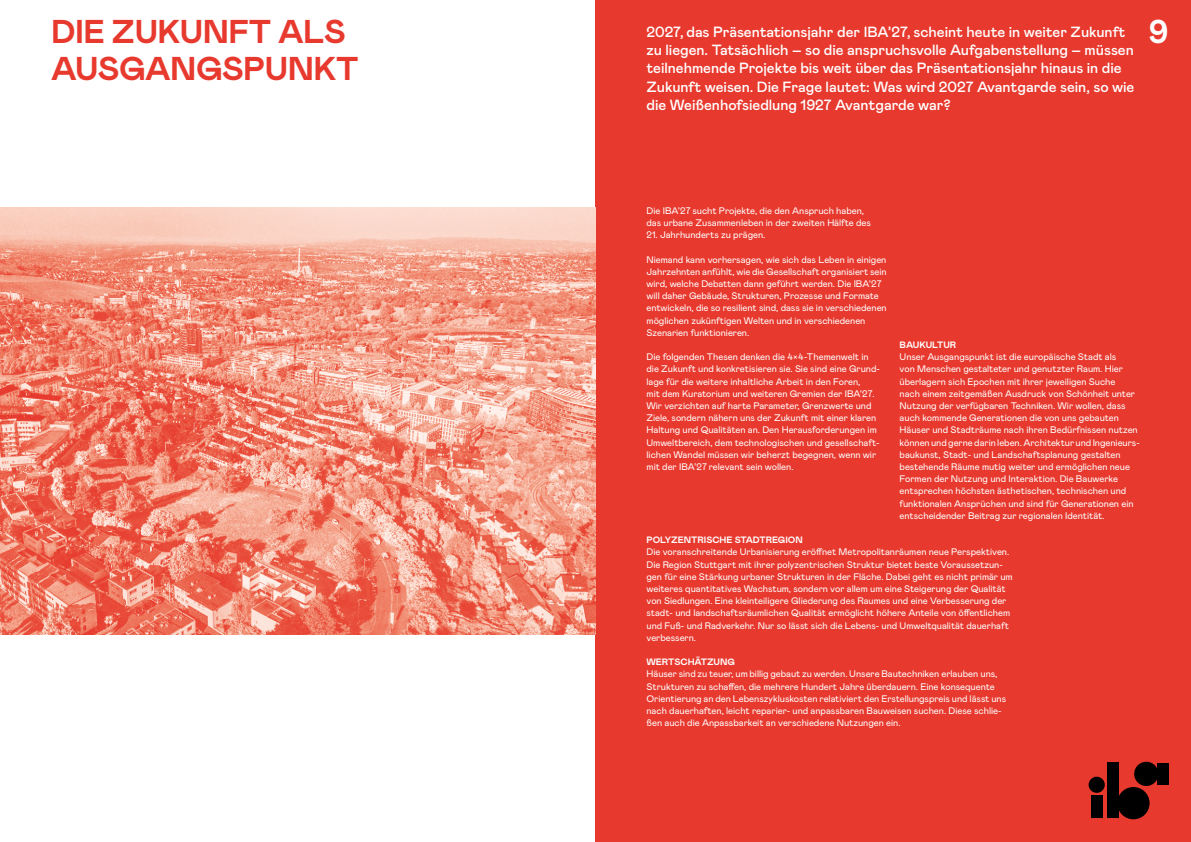
<style>
.page{position:relative;width:1191px;height:842px;background:#fff}
.page>*{position:absolute;margin:0;border:0;box-sizing:border-box;transform-origin:0 0}
.t1{font:700 33px/36.6px "Mabry";letter-spacing:-.015em;color:#e7392e}
.t2{font:700 33px "Mabry";color:#fff}
.t3{font:500 14.8px/18.3px "Mabry";letter-spacing:-.005em;color:#fff}
.t4{font:9.5px/12.2px "Mabry";color:#fff}
.t5{font:700 9.2px "Mabry";color:#fff}
</style>
<div class="page">
<div style="left:595px;top:0;width:596px;height:842px;background:#e7392e"></div>
<img style="left:0;top:208px;width:595px;height:427px">
<div style="left:1117px;top:787px;width:32px;height:32px;background:#000;border-radius:50%"></div>
<div style="left:1107px;top:763px;width:11px;height:55px;background:#000"></div>
<div style="left:1088px;top:777px;width:16px;height:16px;background:#000;border-radius:50%"></div>
<div style="left:1091px;top:796px;width:11px;height:22px;background:#000"></div>
<div style="left:1134px;top:762px;width:24px;height:24px;background:#000;border-radius:50%"></div>
<div style="left:1157px;top:763px;width:11px;height:22px;background:#000"></div>
<h1 class="t1" style="left:51px;top:12px;width:309px">DIE ZUKUNFT ALS<br>AUSGANGSPUNKT</h1>
<p class="t3" style="left:646px;top:22px;width:489px">2027, das Präsentationsjahr der IBA’27, scheint heute in weiter Zukunft zu liegen. Tatsächlich – so die anspruchsvolle Aufgabenstellung – müssen teilnehmende Projekte bis weit über das Präsentationsjahr hinaus in die Zukunft weisen. Die Frage lautet: Was wird 2027 Avantgarde sein, so wie die Weißenhofsiedlung 1927 Avantgarde war?</p>
<h1 class="t2" style="left:1148px;top:8px;width:21px">9</h1>
<p class="t4" style="left:646px;top:204px;width:226px">Die IBA’27 sucht Projekte, die den Anspruch haben, das urbane Zusammenleben in der zweiten Hälfte des</p>
<p class="t4" style="left:646px;top:228px;width:120px">21. Jahrhunderts zu prägen.</p>
<p class="t4" style="left:646px;top:253px;width:242px">Niemand kann vorhersagen, wie sich das Leben in einigen Jahrzehnten anfühlt, wie die Gesellschaft organisiert sein wird, welche Debatten dann geführt werden. Die IBA’27 will daher Gebäude, Strukturen, Prozesse und Formate entwickeln, die so resilient sind, dass sie in verschiedenen möglichen zukünftigen Welten und in verschiedenen Szenarien funktionieren.</p>
<p class="t4" style="left:646px;top:350px;width:235px">Die folgenden Thesen denken die 4×4-Themenwelt in die Zukunft und konkretisieren sie. Sie sind eine Grund&shy;lage für die weitere inhaltliche Arbeit in den Foren,<br>mit dem Kuratorium und weiteren Gremien der IBA’27.<br>Wir verzichten auf harte Parameter, Grenzwerte und Ziele, sondern nähern uns der Zukunft mit einer klaren Haltung und Qualitäten an. Den Herausforderungen im Umweltbereich, dem technologischen und gesellschaft&shy;lichen Wandel müssen wir beherzt begegnen, wenn wir mit der IBA’27 relevant sein wollen.</p>
<p class="t5" style="left:899px;top:338px;width:58px">BAUKULTUR</p>
<p class="t4" style="left:899px;top:350px;width:242px">Unser Ausgangspunkt ist die europäische Stadt als<br>von Menschen gestalteter und genutzter Raum. Hier überlagern sich Epochen mit ihrer jeweiligen Suche<br>nach einem zeitgemäßen Ausdruck von Schönheit unter Nutzung der verfügbaren Techniken. Wir wollen, dass auch kommende Generationen die von uns gebauten Häuser und Stadträume nach ihren Bedürfnissen nutzen können und gerne darin leben. Architektur und Ingenieurs&shy;baukunst, Stadt- und Landschaftsplanung gestalten bestehende Räume mutig weiter und ermöglichen neue Formen der Nutzung und Interaktion. Die Bauwerke entsprechen höchsten ästhetischen, technischen und funktionalen Ansprüchen und sind für Generationen ein entscheidender Beitrag zur regionalen Identität.</p>
<p class="t5" style="left:646px;top:533px;width:158px">POLYZENTRISCHE STADTREGION</p>
<p class="t4" style="left:646px;top:545px;width:368px">Die voranschreitende Urbanisierung eröffnet Metropolitanräumen neue Perspektiven.<br>Die Region Stuttgart mit ihrer polyzentrischen Struktur bietet beste Voraussetzun&shy;gen für eine Stärkung urbaner Strukturen in der Fläche. Dabei geht es nicht primär um weiteres quantitatives Wachstum, sondern vor allem um eine Steigerung der Qualität von Siedlungen. Eine kleinteiligere Gliederung des Raumes und eine Verbesserung der stadt- und landschaftsräumlichen Qualität ermöglicht höhere Anteile von öffentlichem und Fuß- und Radverkehr. Nur so lässt sich die Lebens- und Umweltqualität dauerhaft verbessern.</p>
<p class="t5" style="left:646px;top:655px;width:90px">WERTSCHÄTZUNG</p>
<p class="t4" style="left:646px;top:667px;width:361px">Häuser sind zu teuer, um billig gebaut zu werden. Unsere Bautechniken erlauben uns, Strukturen zu schaffen, die mehrere Hundert Jahre überdauern. Eine konsequente Orientierung an den Lebenszykluskosten relativiert den Erstellungspreis und lässt uns nach dauerhaften, leicht reparier- und anpassbaren Bauweisen suchen. Diese schlie&shy;ßen auch die Anpassbarkeit an verschiedene Nutzungen ein.</p>
</div>
